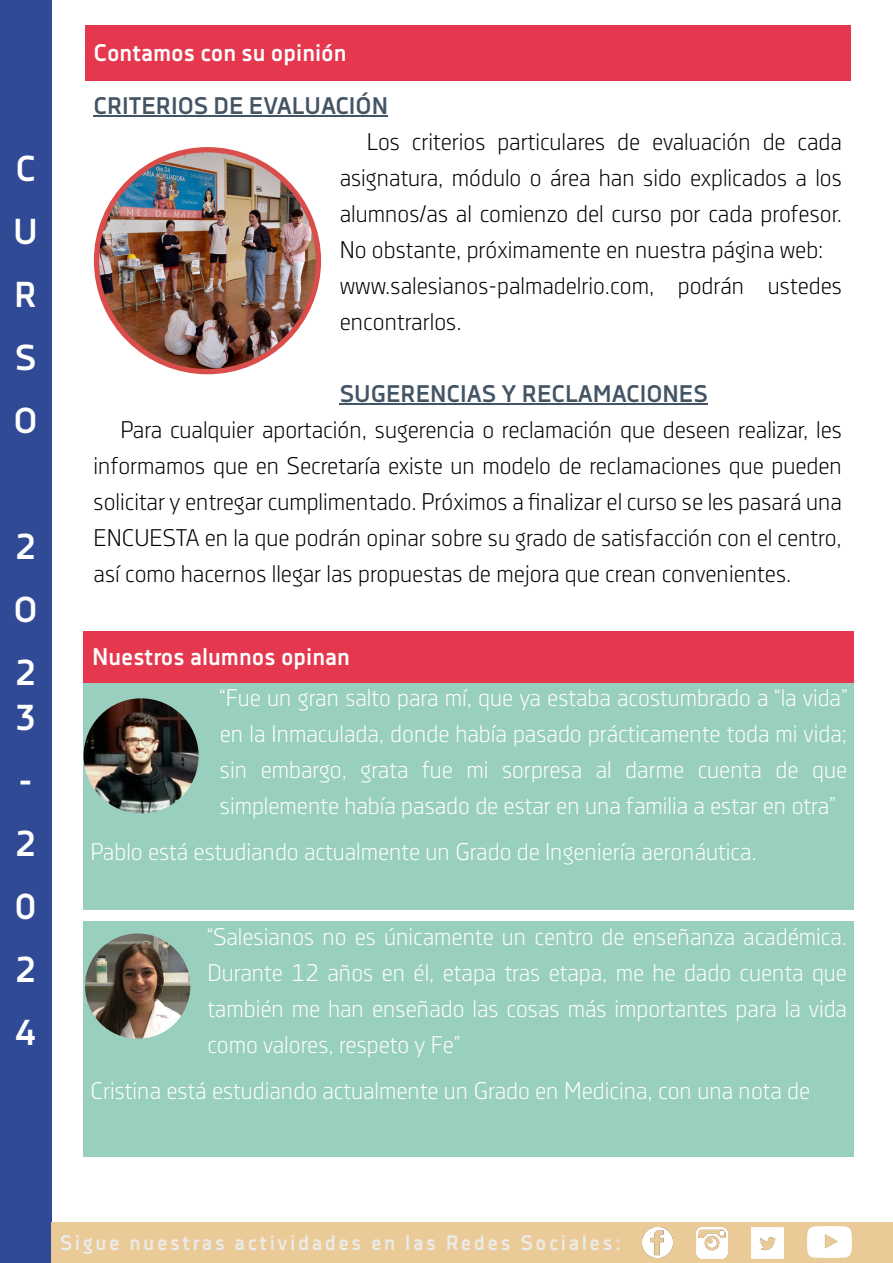
<style>
.page{position:relative;width:893px;height:1263px;background:#fff}
.page>*{position:absolute;margin:0;border:0;box-sizing:border-box;transform-origin:0 0}
.t1{font:700 36px/63px "Decima Nova Pro";color:#fff;text-align:justify}
.t2{font:24px/36px "Decima Nova Pro Lt";color:#000}
.t3{font:24px/36px "Decima Nova Pro Lt";color:#fff;text-align:justify}
.t4{font:700 24px "Decima Nova Pro";color:#435464}
.t5{font:700 24px "Decima Nova Pro";color:#fff}
.t6{font:700 21px "Decima Nova Pro";letter-spacing:.12em;color:#ebebeb}
</style>
<div class="page">
<div style="left:0;top:0;width:51px;height:1263px;background:#304a95"></div>
<div style="left:51px;top:1223px;width:842px;height:40px;background:#eaca96"></div>
<img style="left:642px;top:1227px;width:30px;height:30px">
<img style="left:696px;top:1227px;width:32px;height:31px">
<img style="left:752px;top:1227px;width:31px;height:31px">
<img style="left:807px;top:1226px;width:45px;height:31px">
<hr style="left:94px;top:116px;width:294px;height:1px;background:#435464">
<hr style="left:340px;top:404px;width:368px;height:1px;background:#435464">
<div style="left:85px;top:25px;width:765px;height:56px;background:#e5384e"></div>
<img style="left:96px;top:150px;width:222px;height:222px;border-radius:50%">
<div style="left:94px;top:147px;width:227px;height:227px;border:5px solid #d94d4a;border-radius:50%"></div>
<div style="left:84px;top:921px;width:770px;height:235px;background:#99cfbf"></div>
<div style="left:84px;top:682px;width:770px;height:228px;background:#99cfbf"></div>
<div style="left:84px;top:631px;width:770px;height:51px;background:#e5384e"></div>
<img style="left:84px;top:698px;width:115px;height:115px;border-radius:50%">
<img style="left:85px;top:933px;width:105px;height:106px;border-radius:50%">
<h1 class="t1" style="left:13px;top:140px;width:26px">C U R S O</h1>
<h1 class="t1" style="left:14px;top:518px;width:26px">2<br>O 2</h1>
<h1 class="t1" style="left:15px;top:689px;width:22px">3 - 2<br>0<br>2<br>4</h1>
<p class="t5" style="left:94px;top:43px;width:255px">Contamos con su opinión</p>
<p class="t4" style="left:94px;top:96px;width:296px">CRITERIOS DE EVALUACIÓN</p>
<p class="t2" style="left:340px;top:126px;width:504px;text-indent:27px">Los criterios particulares de evaluación de cada asignatura, módulo o área han sido explicados a los alumnos/as al comienzo del curso por cada profesor.<br>No obstante, próximamente en nuestra página web: www.salesianos-palmadelrio.com, podrán ustedes encontrarlos.</p>
<p class="t4" style="left:340px;top:384px;width:370px">SUGERENCIAS Y RECLAMACIONES</p>
<p class="t2" style="left:94px;top:414px;width:750px;text-align:justify;text-indent:27px">Para cualquier aportación, sugerencia o reclamación que deseen realizar, les informamos que en Secretaría existe un modelo de reclamaciones que pueden solicitar y entregar cumplimentado. Próximos a finalizar el curso se les pasará una ENCUESTA en la que podrán opinar sobre su grado de satisfacción con el centro, así como hacernos llegar las propuestas de mejora que crean convenientes.</p>
<p class="t5" style="left:92px;top:647px;width:259px">Nuestros alumnos opinan</p>
<p class="t3" style="left:220px;top:682px;width:629px">“Fue un gran salto para mí, que ya estaba acostumbrado a “la vida” en la Inmaculada, donde había pasado prácticamente toda mi vida; sin embargo, grata fue mi sorpresa al darme cuenta de que simplemente había pasado de estar en una familia a estar en otra”</p>
<p class="t3" style="left:91px;top:836px;width:668px">Pablo está estudiando actualmente un Grado de Ingeniería aeronáutica.</p>
<p class="t3" style="left:207px;top:921px;width:641px">“Salesianos no es únicamente un centro de enseñanza académica.<br>Durante 12 años en él, etapa tras etapa, me he dado cuenta que también me han enseñado las cosas más importantes para la vida como valores, respeto y Fe”</p>
<p class="t3" style="left:91px;top:1075px;width:721px">Cristina está estudiando actualmente un Grado en Medicina, con una nota de</p>
<p class="t6" style="left:60px;top:1234px;width:563px">Sigue nuestras actividades en las Redes Sociales:</p>
</div>
